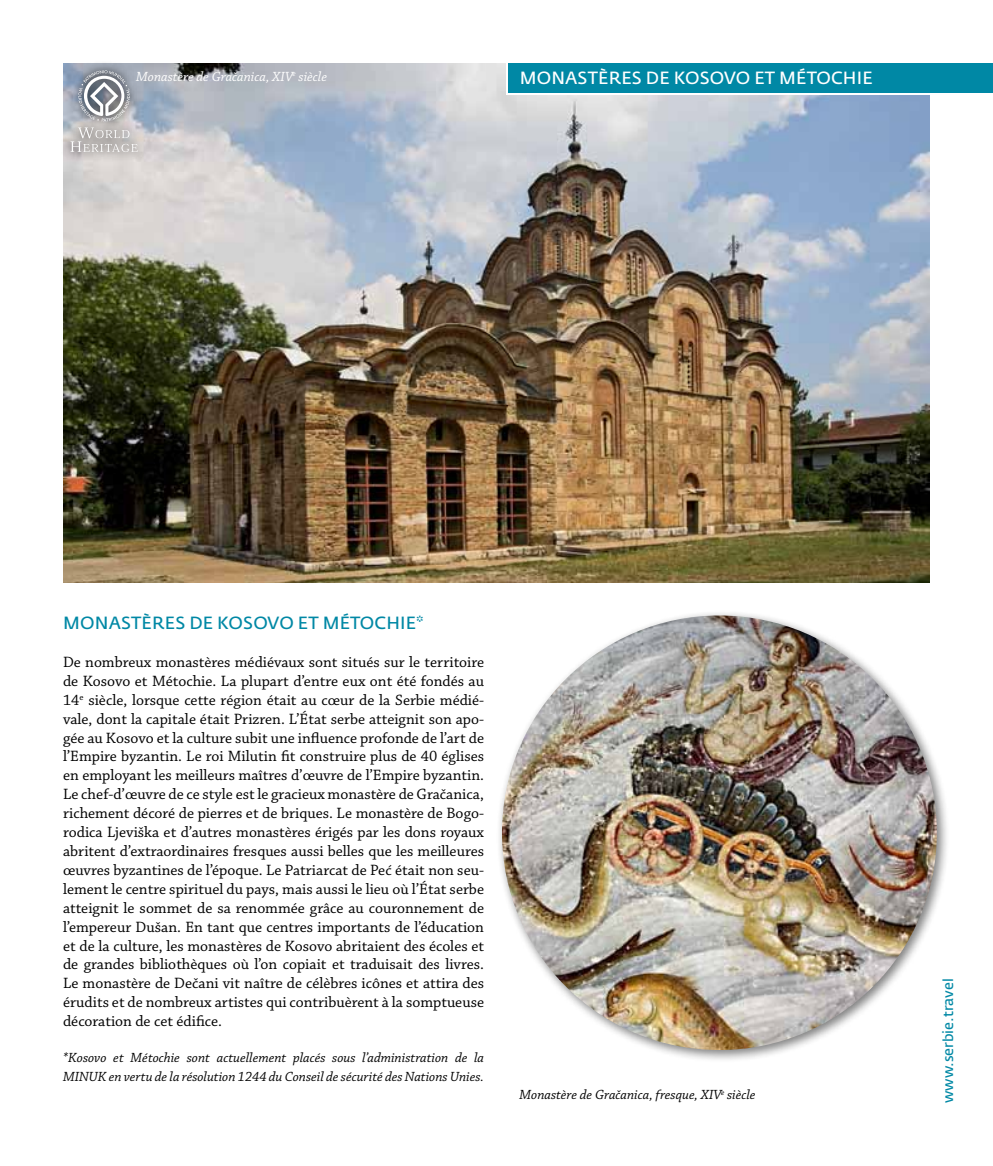
<style>
.page{position:relative;width:993px;height:1166px;background:#fff}
.page>*{position:absolute;margin:0;border:0;box-sizing:border-box;transform-origin:0 0}
.t1{font:17.5px "Fedra Sans Pro";letter-spacing:.01em;color:#0088a5}
.t2{font:17.5px "Fedra Sans Pro";letter-spacing:.01em;color:#fff}
.t3{font:15.75px/18.9px "Chaparral Pro";color:#000;text-align:justify}
.t4{font:italic 14px/18.9px "Chaparral Pro";color:#000}
.t5{font:italic 14px "Chaparral Pro";color:#fff}
.t6{font:14px "Fedra Sans Pro";color:#0088a5}
</style>
<div class="page">
<img style="left:63px;top:63px;width:866px;height:520px">
<div style="left:495px;top:609px;width:454px;height:454px;background:#000;opacity:.5"></div>
<img style="left:502px;top:615px;width:434px;height:435px;border-radius:217px">
<div style="left:506px;top:61px;width:486px;height:34px;background:#fff"></div>
<div style="left:508px;top:63px;width:484px;height:30px;background:#0088a5"></div>
<svg style="left:63px;top:63px;width:84px;height:99px;background:#b5b9c2"></svg>
<svg style="left:70px;top:70px;width:68px;height:82px;background:#afb1b6"></svg>
<p class="t5" style="left:136px;top:68px;width:192px">Monastère de Gračanica, XIV<sup>e</sup> siècle</p>
<p class="t2" style="left:519px;top:67px;width:58px">MONAST</p>
<p class="t2" style="left:598px;top:67px;width:22px">ÈRES</p>
<p class="t2" style="left:645px;top:67px;width:147px">DE KOSOVO ET MÉT</p>
<p class="t2" style="left:816px;top:67px;width:48px">OCHIE</p>
<p class="t1" style="left:63px;top:612px;width:58px">MONAST</p>
<p class="t1" style="left:142px;top:612px;width:22px">ÈRES</p>
<p class="t1" style="left:189px;top:612px;width:147px">DE KOSOVO ET MÉT</p>
<p class="t1" style="left:360px;top:612px;width:65px">OCHIE*</p>
<p class="t3" style="left:63px;top:653px;width:422px">De nombreux monastères médiévaux sont situés sur le territoire de Kosovo et Métochie. La plupart d’entre eux ont été fondés au 14<sup>e</sup> siècle, lorsque cette région était au cœur de la Serbie médié&shy;vale, dont la capitale était Prizren. L’État serbe atteignit son apo&shy;gée au Kosovo et la culture subit une influence profonde de l’art de l’Empire byzantin. Le roi Milutin fit construire plus de 40 églises en employant les meilleurs maîtres d’œuvre de l’Empire byzantin.<br>Le chef-d’œuvre de ce style est le gracieux monastère de Gračanica, richement décoré de pierres et de briques. Le monastère de Bogo&shy;rodica Ljeviška et d’autres monastères érigés par les dons royaux abritent d’extraordinaires fresques aussi belles que les meilleures œuvres byzantines de l’époque. Le Patriarcat de Peć était non seu&shy;lement le centre spirituel du pays, mais aussi le lieu où l’État serbe atteignit le sommet de sa renommée grâce au couronnement de l’empereur Dušan. En tant que centres importants de l’éducation et de la culture, les monastères de Kosovo abritaient des écoles et de grandes bibliothèques où l’on copiait et traduisait des livres.<br>Le monastère de Dečani vit naître de célèbres icônes et attira des érudits et de nombreux artistes qui contribuèrent à la somptueuse décoration de cet édifice.</p>
<p class="t4" style="left:63px;top:1048px;width:422px">*Kosovo et Métochie sont actuellement placés sous l’administration de la<br>MINUK en vertu de la résolution 1244 du Conseil de sécurité des Nations Unies.</p>
<p class="t4" style="left:519px;top:1086px;width:237px">Monastère de Gračanica, fresque, XIV<sup>e</sup> siècle</p>
<p class="t6" style="left:939px;top:1103px;width:126px;rotate:-90deg">www.serbie.travel</p>
</div>
